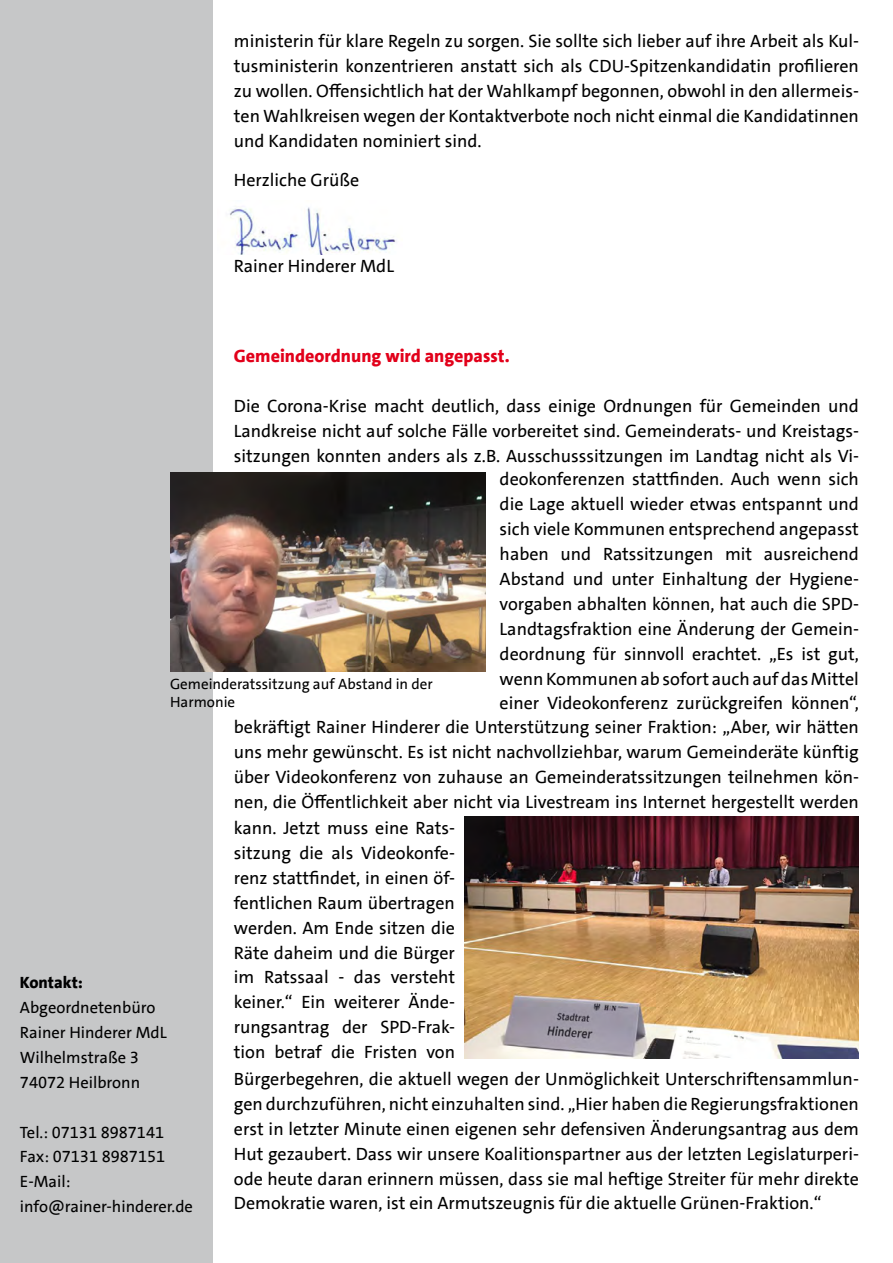
<style>
.page{position:relative;width:893px;height:1263px;background:#fff}
.page>*{position:absolute;margin:0;border:0;box-sizing:border-box;transform-origin:0 0}
.t1{font:18px/24.9px "SPD The Sans";color:#000;text-align:justify}
.t2{font:800 18px "SPD The Sans";color:#e2001a}
.t3{font:16.5px/24.9px "SPD The Sans";color:#000}
.t4{font:800 16.5px "SPD The Sans";color:#000}
.t5{font:15px/18px "SPD The Sans";color:#000}
</style>
<div class="page">
<div style="left:0;top:0;width:213px;height:1263px;background:#c6c7c8"></div>
<img style="left:170px;top:472px;width:315px;height:199px">
<img style="left:464px;top:816px;width:395px;height:243px">
<img style="left:229px;top:207px;width:167px;height:48px">
<p class="t1" style="left:234px;top:29px;width:627px">ministerin für klare Regeln zu sorgen. Sie sollte sich lieber auf ihre Arbeit als Kul&shy;tusministerin konzentrieren anstatt sich als CDU-Spitzenkandidatin profilieren zu wollen. Offensichtlich hat der Wahlkampf begonnen, obwohl in den allermeis&shy;ten Wahlkreisen wegen der Kontaktverbote noch nicht einmal die Kandidatinnen und Kandidaten nominiert sind.</p>
<p class="t1" style="left:234px;top:167px;width:127px">Herzliche Grüße</p>
<p class="t1" style="left:234px;top:254px;width:162px">Rainer Hinderer MdL</p>
<p class="t2" style="left:234px;top:344px;width:277px">Gemeindeordnung wird angepasst.</p>
<p class="t1" style="left:234px;top:393px;width:627px">Die Corona-Krise macht deutlich, dass einige Ordnungen für Gemeinden und</p>
<p class="t1" style="left:234px;top:418px;width:627px">Landkreise nicht auf solche Fälle vorbereitet sind. Gemeinderats- und Kreistags-</p>
<p class="t1" style="left:234px;top:443px;width:627px">sitzungen konnten anders als z.B. Ausschusssitzungen im Landtag nicht als Vi-</p>
<p class="t1" style="left:500px;top:467px;width:361px">deokonferenzen stattfinden. Auch wenn sich</p>
<p class="t1" style="left:500px;top:492px;width:361px">die Lage aktuell wieder etwas entspannt und</p>
<p class="t1" style="left:500px;top:517px;width:361px">sich viele Kommunen entsprechend angepasst</p>
<p class="t1" style="left:500px;top:542px;width:361px">haben und Ratssitzungen mit ausreichend</p>
<p class="t1" style="left:500px;top:566px;width:361px">Abstand und unter Einhaltung der Hygiene-</p>
<p class="t1" style="left:500px;top:591px;width:361px">vorgaben abhalten können, hat auch die SPD-</p>
<p class="t1" style="left:500px;top:616px;width:361px">Landtagsfraktion eine Änderung der Gemein-</p>
<p class="t1" style="left:500px;top:641px;width:361px">deordnung für sinnvoll erachtet. „Es ist gut,</p>
<p class="t1" style="left:500px;top:666px;width:361px">wenn Kommunen ab sofort auch auf das Mittel</p>
<p class="t1" style="left:500px;top:691px;width:361px">einer Videokonferenz zurückgreifen können“,</p>
<p class="t1" style="left:234px;top:715px;width:627px">bekräftigt Rainer Hinderer die Unterstützung seiner Fraktion: „Aber, wir hätten</p>
<p class="t1" style="left:234px;top:740px;width:626px">uns mehr gewünscht. Es ist nicht nachvollziehbar, warum Gemeinderäte künftig</p>
<p class="t1" style="left:234px;top:765px;width:627px">über Videokonferenz von zuhause an Gemeinderatssitzungen teilnehmen kön-</p>
<p class="t1" style="left:234px;top:789px;width:627px">nen, die Öffentlichkeit aber nicht via Livestream ins Internet hergestellt werden</p>
<p class="t1" style="left:234px;top:816px;width:223px">kann. Jetzt muss eine Rats-</p>
<p class="t1" style="left:234px;top:840px;width:223px">sitzung die als Videokonfe-</p>
<p class="t1" style="left:234px;top:865px;width:223px">renz stattfindet, in einen öf-</p>
<p class="t1" style="left:234px;top:890px;width:223px">fentlichen Raum übertragen</p>
<p class="t1" style="left:234px;top:915px;width:223px">werden. Am Ende sitzen die</p>
<p class="t1" style="left:234px;top:940px;width:223px">Räte daheim und die Bürger</p>
<p class="t1" style="left:234px;top:965px;width:223px">im Ratssaal - das versteht</p>
<p class="t1" style="left:234px;top:990px;width:223px">keiner.“ Ein weiterer Ände-</p>
<p class="t1" style="left:234px;top:1015px;width:223px">rungsantrag der SPD-Frak-</p>
<p class="t1" style="left:234px;top:1040px;width:223px">tion betraf die Fristen von</p>
<p class="t1" style="left:234px;top:1066px;width:627px">Bürgerbegehren, die aktuell wegen der Unmöglichkeit Unterschriftensammlun&shy;gen durchzuführen, nicht einzuhalten sind. „Hier haben die Regierungsfraktionen erst in letzter Minute einen eigenen sehr defensiven Änderungsantrag aus dem Hut gezaubert. Dass wir unsere Koalitionspartner aus der letzten Legislaturperi&shy;ode heute daran erinnern müssen, dass sie mal heftige Streiter für mehr direkte Demokratie waren, ist ein Armutszeugnis für die aktuelle Grünen-Fraktion.“</p>
<p class="t5" style="left:170px;top:674px;width:264px">Gemeinderatssitzung auf Abstand in der<br>Harmonie</p>
<p class="t4" style="left:20px;top:972px;width:65px">Kontakt:</p>
<p class="t3" style="left:20px;top:995px;width:148px">Abgeordnetenbüro<br>Rainer Hinderer MdL<br>Wilhelmstraße 3<br>74072 Heilbronn</p>
<p class="t3" style="left:20px;top:1120px;width:175px">Tel.: 07131 8987141<br>Fax: 07131 8987151<br>E-Mail: info@rainer-hinderer.de</p>
</div>
